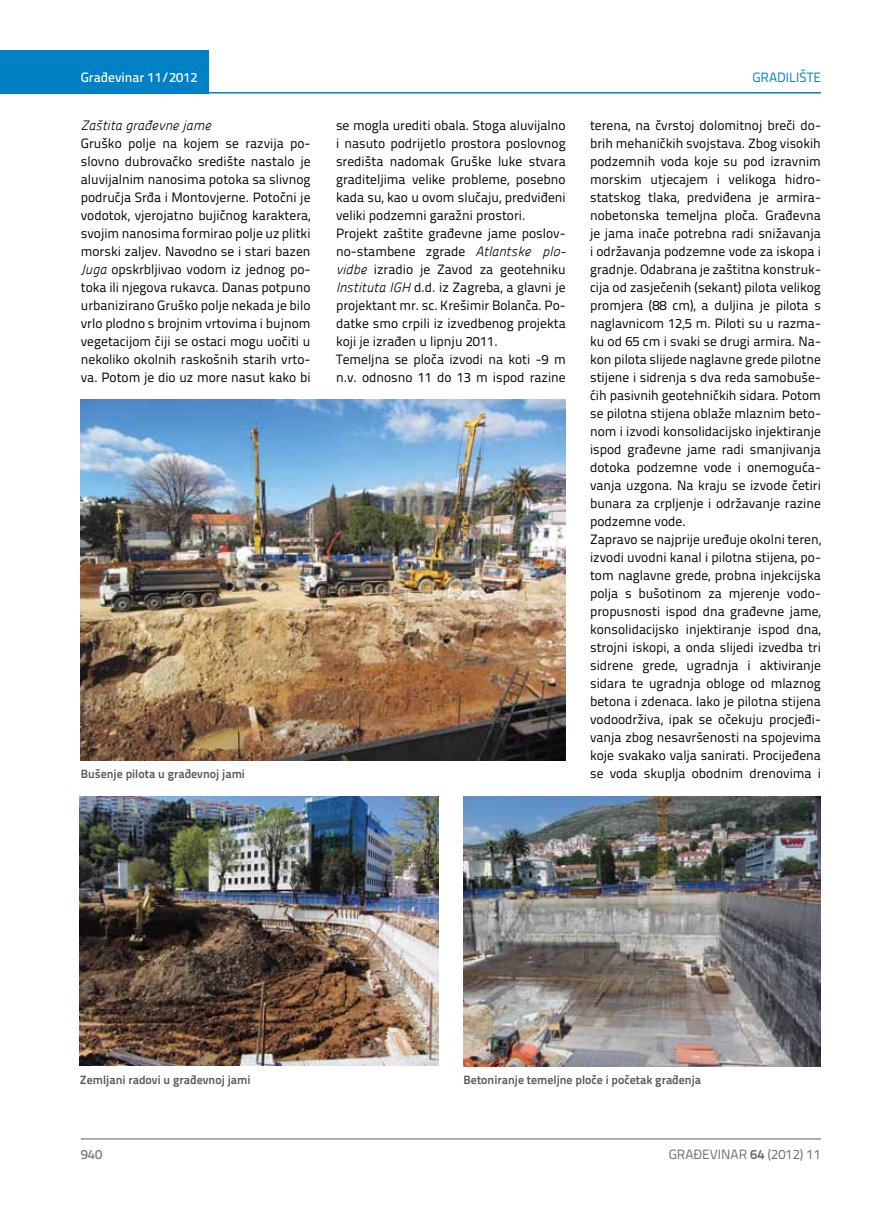
<style>
.page{position:relative;width:872px;height:1212px;background:#fff}
.page>*{position:absolute;margin:0;border:0;box-sizing:border-box;transform-origin:0 0}
.t1{font:13.5px/18px "Titillium Text 22 L";color:#000}
.t2{font:13.5px "Titillium Text 22 L";color:#6d6e71}
.t3{font:italic 13.5px "Panefresco 250 wt";color:#000}
.t4{font:500 13.5px "Titillium Text 22 L";color:#fff}
.t5{font:13.5px "Titillium Text 22 L";color:#0081c6}
.t6{font:500 13.5px "Titillium Text 22 L";color:#797a7d}
.t7{font:700 12px "Titillium Text 22 L";color:#58595b}
.s1{font-family:"Panefresco 250 wt";font-style:italic}
.s2{font-weight:700}
</style>
<div class="page">
<hr style="left:81px;top:1139px;width:740px;height:1px;background:#58595b">
<div style="left:0;top:50px;width:208px;height:44px;background:#0081c6"></div>
<hr style="left:0;top:92px;width:821px;height:2px;background:#0081c6">
<img style="left:81px;top:400px;width:485px;height:360px">
<img style="left:80px;top:796px;width:359px;height:269px">
<img style="left:463px;top:796px;width:357px;height:270px">
<p class="t4" style="left:81px;top:67px;width:118px">Građevinar 11/2012</p>
<p class="t5" style="left:752px;top:68px;width:70px">GRADILIŠTE</p>
<p class="t3" style="left:81px;top:115px;width:132px">Zaštita građevne jame</p>
<p class="t1" style="left:81px;top:133px;width:231px;text-align:justify">Gruško polje na kojem se razvija po&shy;slovno dubrovačko središte nastalo je aluvijalnim nanosima potoka sa slivnog područja Srđa i Montovjerne. Potočni je vodotok, vjerojatno bujičnog karaktera, svojim nanosima formirao polje uz plitki morski zaljev. Navodno se i stari bazen <span class="s1">Juga</span> opskrbljivao vodom iz jednog po&shy;toka ili njegova rukavca. Danas potpuno urbanizirano Gruško polje nekada je bilo vrlo plodno s brojnim vrtovima i bujnom vegetacijom čiji se ostaci mogu uočiti u nekoliko okolnih raskošnih starih vrto&shy;va. Potom je dio uz more nasut kako bi</p>
<p class="t1" style="left:336px;top:115px;width:231px">se mogla urediti obala. Stoga aluvijalno i nasuto podrijetlo prostora poslovnog središta nadomak Gruške luke stvara graditeljima velike probleme, posebno kada su, kao u ovom slučaju, predviđeni veliki podzemni garažni prostori.<br>Projekt zaštite građevne jame poslov&shy;no-stambene zgrade <span class="s1">Atlantske plo&shy;vidbe</span> izradio je Zavod za geotehniku <span class="s1">Instituta IGH</span> d.d. iz Zagreba, a glavni je projektant mr. sc. Krešimir Bolanča. Po&shy;datke smo crpili iz izvedbenog projekta koji je izrađen u lipnju 2011.<br>Temeljna se ploča izvodi na koti -9 m n.v. odnosno 11 do 13 m ispod razine</p>
<p class="t1" style="left:590px;top:115px;width:232px">terena, na čvrstoj dolomitnoj breči do&shy;brih mehaničkih svojstava. Zbog visokih podzemnih voda koje su pod izravnim morskim utjecajem i velikoga hidro&shy;statskog tlaka, predviđena je armira&shy;nobetonska temeljna ploča. Građevna je jama inače potrebna radi snižavanja i održavanja podzemne vode za iskopa i gradnje. Odabrana je zaštitna konstruk&shy;cija od zasječenih (sekant) pilota velikog promjera (88 cm), a duljina je pilota s naglavnicom 12,5 m. Piloti su u razma&shy;ku od 65 cm i svaki se drugi armira. Na&shy;kon pilota slijede naglavne grede pilotne stijene i sidrenja s dva reda samobuše&shy;ćih pasivnih geotehničkih sidara. Potom se pilotna stijena oblaže mlaznim beto&shy;nom i izvodi konsolidacijsko injektiranje ispod građevne jame radi smanjivanja dotoka podzemne vode i onemoguća&shy;vanja uzgona. Na kraju se izvode četiri bunara za crpljenje i održavanje razine podzemne vode.<br>Zapravo se najprije uređuje okolni teren, izvodi uvodni kanal i pilotna stijena, po&shy;tom naglavne grede, probna injekcijska polja s bušotinom za mjerenje vodo&shy;propusnosti ispod dna građevne jame, konsolidacijsko injektiranje ispod dna, strojni iskopi, a onda slijedi izvedba tri sidrene grede, ugradnja i aktiviranje sidara te ugradnja obloge od mlaznog betona i zdenaca. Iako je pilotna stijena vodoodrživa, ipak se očekuju procjeđi&shy;vanja zbog nesavršenosti na spojevima koje svakako valja sanirati. Procijeđena</p>
<p class="t7" style="left:81px;top:765px;width:166px">Bušenje pilota u građevnoj jami</p>
<p class="t1" style="left:590px;top:763px;width:232px">se voda skuplja obodnim drenovima i</p>
<p class="t7" style="left:80px;top:1071px;width:172px">Zemljani radovi u građevnoj jami</p>
<p class="t7" style="left:463px;top:1071px;width:239px">Betoniranje temeljne ploče i početak građenja</p>
<p class="t6" style="left:81px;top:1144px;width:23px">940</p>
<p class="t2" style="left:669px;top:1144px;width:154px">GRAĐEVINAR <span class="s2">64</span> (2012) 11</p>
</div>
